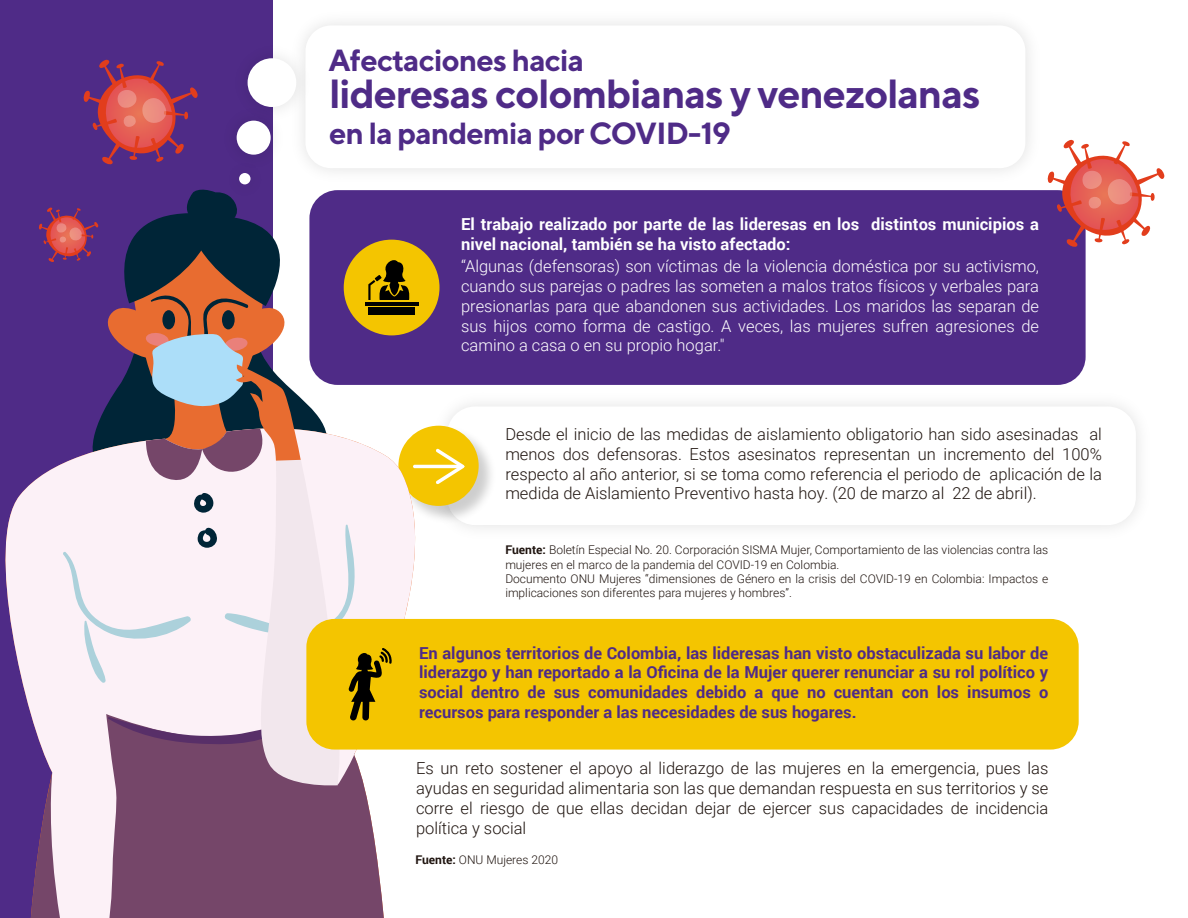
<style>
.page{position:relative;width:1188px;height:918px;background:#fff}
.page>*{position:absolute;margin:0;border:0;box-sizing:border-box;transform-origin:0 0}
.t1{font:700 40.65px "TT Norms";letter-spacing:-.025em;color:#4f2b87}
.t2{font:700 30.6px "TT Norms";letter-spacing:-.025em;color:#4f2b87}
.t3{font:300 16.5px/19.8px "Roboto";color:#1f140f;text-align:justify}
.t4{font:300 16.5px/19.8px "Roboto";color:#fff;text-align:justify}
.t5{font:700 16.5px/19.8px "Roboto";color:#4f2b87;text-align:justify}
.t6{font:700 16.5px/19.8px "Roboto";color:#fff}
.t7{font:300 12px/14.4px "Roboto";color:#1f140f}
.s1{font-weight:700}
</style>
<div class="page">
<div style="left:0;top:0;width:273px;height:918px;background:#4f2b87"></div>
<div style="left:309px;top:190px;width:777px;height:195px;background:#4f2b87;border-radius:28px"></div>
<svg style="left:1047px;top:140px;width:117px;height:108px"></svg>
<svg style="left:83px;top:60px;width:115px;height:105px"></svg>
<div style="left:344px;top:240px;width:96px;height:95px;background:#f4c500;border-radius:50%"></div>
<img style="left:446px;top:384px;width:693px;height:144px">
<div style="left:447px;top:407px;width:689px;height:118px;background:#fff;border-radius:28px"></div>
<img style="left:446px;top:421px;width:54px;height:106px">
<div style="left:398px;top:426px;width:81px;height:80px;background:#f4c500;border-radius:50%"></div>
<svg style="left:449px;top:455px;width:15px;height:22px"></svg>
<hr style="left:365px;top:302px;width:54px;height:4px;background:#000">
<div style="left:368px;top:307px;width:47px;height:8px;background:#000"></div>
<svg style="left:5px;top:426px;width:444px;height:492px"></svg>
<div style="left:106px;top:789px;width:236px;height:129px;background:#754669"></div>
<div style="left:239px;top:173px;width:12px;height:11px;background:#fff;border-radius:50%"></div>
<img style="left:236px;top:130px;width:35px;height:47px">
<div style="left:237px;top:121px;width:34px;height:34px;background:#fff;border-radius:50%"></div>
<img style="left:238px;top:36px;width:72px;height:94px">
<div style="left:248px;top:58px;width:48px;height:49px;background:#fff;border-radius:50%"></div>
<div style="left:306px;top:619px;width:773px;height:131px;background:#f4c500;border-radius:28px"></div>
<svg style="left:38px;top:189px;width:372px;height:600px"></svg>
<h2 class="t2" style="left:328px;top:41px;width:257px">Afectaciones hacia</h2>
<h1 class="t1" style="left:329px;top:68px;width:653px">lideresas colombianas y venezolanas</h1>
<h2 class="t2" style="left:329px;top:114px;width:403px">en la pandemia por COVID-19</h2>
<p class="t6" style="left:461px;top:214px;width:580px">El trabajo realizado por parte de las lideresas en los distintos municipios a nivel nacional, también se ha visto afectado:</p>
<p class="t4" style="left:461px;top:256px;width:580px">“Algunas (defensoras) son víctimas de la violencia doméstica por su activismo, cuando sus parejas o padres las someten a malos tratos físicos y verbales para presionarlas para que abandonen sus actividades. Los maridos las separan de sus hijos como forma de castigo. A veces, las mujeres sufren agresiones de camino a casa o en su propio hogar."</p>
<p class="t3" style="left:505px;top:424px;width:598px">Desde el inicio de las medidas de aislamiento obligatorio han sido asesinadas al menos dos defensoras. Estos asesinatos representan un incremento del 100% respecto al año anterior, si se toma como referencia el periodo de aplicación de la medida de Aislamiento Preventivo hasta hoy. (20 de marzo al 22 de abril).</p>
<p class="t7" style="left:505px;top:542px;width:545px"><span class="s1">Fuente:</span> Boletín Especial No. 20. Corporación SISMA Mujer, Comportamiento de las violencias contra las mujeres en el marco de la pandemia del COVID-19 en Colombia.<br>Documento ONU Mujeres “dimensiones de Género en la crisis del COVID-19 en Colombia: Impactos e implicaciones son diferentes para mujeres y hombres”.</p>
<p class="t5" style="left:419px;top:642px;width:631px">En algunos territorios de Colombia, las lideresas han visto obstaculizada su labor de liderazgo y han reportado a la Oficina de la Mujer querer renunciar a su rol político y social dentro de sus comunidades debido a que no cuentan con los insumos o recursos para responder a las necesidades de sus hogares.</p>
<p class="t3" style="left:416px;top:758px;width:634px">Es un reto sostener el apoyo al liderazgo de las mujeres en la emergencia, pues las ayudas en seguridad alimentaria son las que demandan respuesta en sus territorios y se corre el riesgo de que ellas decidan dejar de ejercer sus capacidades de incidencia política y social</p>
<p class="t7" style="left:415px;top:852px;width:144px"><span class="s1">Fuente:</span> ONU Mujeres 2020</p>
</div>
